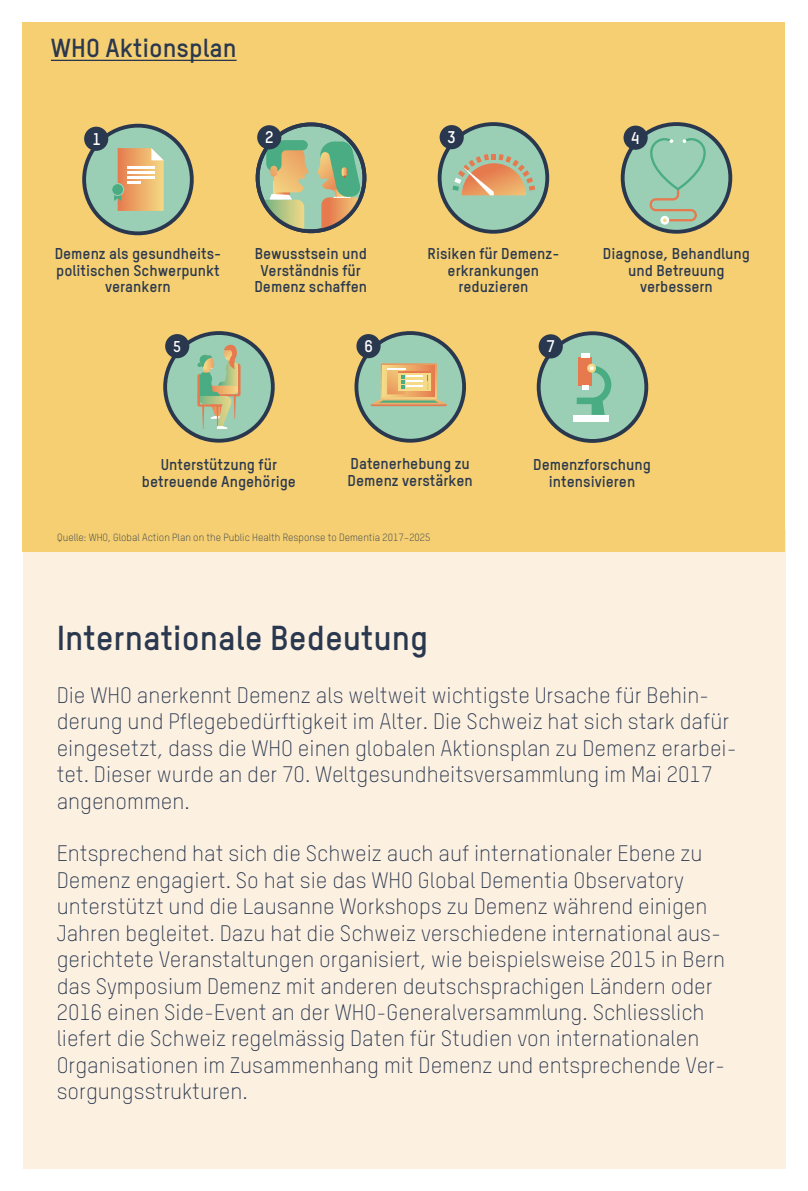
<style>
.page{position:relative;width:808px;height:1191px;background:#fff}
.page>*{position:absolute;margin:0;border:0;box-sizing:border-box;transform-origin:0 0}
.t1{font:700 34px "TSTAR";color:#2a384f}
.t2{font:700 25.6px "TSTAR";color:#2a384f}
.t3{font:300 22px/26.4px "TSTAR";color:#2a384f}
.t4{font:700 16.6px "TSTAR";color:#fff}
.t5{font:700 15.4px/16.6px "TSTAR";color:#2a384f;text-align:center}
.t6{font:700 15.4px "TSTAR";color:#fff}
.t7{font:300 10.2px "TSTAR";color:#2a384f}
</style>
<div class="page">
<div style="left:23px;top:529px;width:762px;height:639px;background:#fcf0e1"></div>
<div style="left:23px;top:23px;width:762px;height:529px;background:#f5cf71"></div>
<hr style="left:51px;top:60px;width:186px;height:1px;background:#2a384f">
<div style="left:537px;top:331px;width:111px;height:112px;background:#9acfb6;border:4px solid #2a384f;border-radius:50%"></div>
<div style="left:539px;top:334px;width:24px;height:24px;background:#2a384f;border-radius:50%"></div>
<div style="left:574px;top:415px;width:35px;height:6px;background:#fff"></div>
<div style="left:578px;top:357px;width:14px;height:28px;background:#e67a4e"></div>
<svg style="left:581px;top:353px;width:8px;height:4px"></svg>
<div style="left:587px;top:364px;width:9px;height:8px;background:#f5da87;border-radius:50%"></div>
<svg style="left:577px;top:366px;width:34px;height:49px"></svg>
<div style="left:354px;top:331px;width:112px;height:111px;background:#9acfb6;border:4px solid #2a384f;border-radius:50%"></div>
<svg style="left:371px;top:363px;width:76px;height:43px"></svg>
<div style="left:356px;top:334px;width:25px;height:24px;background:#2a384f;border-radius:50%"></div>
<div style="left:163px;top:331px;width:112px;height:111px;background:#9acfb6;border:4px solid #2a384f;border-radius:50%"></div>
<svg style="left:197px;top:344px;width:44px;height:85px"></svg>
<div style="left:165px;top:334px;width:24px;height:24px;background:#2a384f;border-radius:50%"></div>
<svg style="left:621px;top:122px;width:111px;height:112px;background:#7ea89b"></svg>
<div style="left:660px;top:216px;width:9px;height:9px;background:#fff;border-radius:50%"></div>
<svg style="left:649px;top:137px;width:58px;height:85px;background:#99c8ad"></svg>
<div style="left:623px;top:126px;width:25px;height:24px;background:#2a384f;border-radius:50%"></div>
<div style="left:438px;top:122px;width:111px;height:112px;background:#9acfb6;border:4px solid #2a384f;border-radius:50%"></div>
<svg style="left:452px;top:154px;width:83px;height:41px"></svg>
<div style="left:440px;top:125px;width:24px;height:24px;background:#2a384f;border-radius:50%"></div>
<div style="left:82px;top:124px;width:112px;height:111px;background:#9acfb6;border:4px solid #2a384f;border-radius:50%"></div>
<div style="left:84px;top:127px;width:24px;height:24px;background:#2a384f;border-radius:50%"></div>
<svg style="left:112px;top:184px;width:11px;height:11px"></svg>
<svg style="left:114px;top:148px;width:50px;height:63px;background:#e1b782"></svg>
<svg style="left:256px;top:122px;width:110px;height:111px;background:#8bbaa7"></svg>
<svg style="left:263px;top:140px;width:46px;height:91px"></svg>
<svg style="left:317px;top:141px;width:44px;height:89px;background:#9ba87b"></svg>
<div style="left:257px;top:125px;width:24px;height:24px;background:#2a384f;border-radius:50%"></div>
<div style="left:256px;top:122px;width:110px;height:111px;border:4px solid #2a384f;border-radius:50%"></div>
<p class="t2" style="left:51px;top:32px;width:187px">WHO Aktionsplan</p>
<p class="t4" style="left:92px;top:128px;width:10px">1</p>
<p class="t4" style="left:265px;top:126px;width:10px">2</p>
<p class="t4" style="left:447px;top:127px;width:10px">3</p>
<p class="t4" style="left:631px;top:127px;width:10px">4</p>
<p class="t5" style="left:55px;top:245px;width:168px">Demenz als gesundheits&shy;politischen Schwerpunkt verankern</p>
<p class="t5" style="left:254px;top:245px;width:114px">Bewusstsein und<br>Verständnis für<br>Demenz schaffen</p>
<p class="t5" style="left:427px;top:245px;width:134px">Risiken für Demenz&shy;erkrankungen reduzieren</p>
<p class="t5" style="left:603px;top:245px;width:149px">Diagnose, Behandlung und Betreuung verbessern</p>
<p class="t6" style="left:173px;top:336px;width:9px">5</p>
<p class="t4" style="left:365px;top:335px;width:10px">6</p>
<p class="t4" style="left:547px;top:336px;width:10px">7</p>
<p class="t5" style="left:142px;top:456px;width:156px">Unterstützung für betreuende Angehörige</p>
<p class="t5" style="left:348px;top:455px;width:127px;text-align:left">Datenerhebung zu<br>Demenz verstärken</p>
<p class="t5" style="left:533px;top:456px;width:119px">Demenzforschung intensivieren</p>
<p class="t7" style="left:57px;top:531px;width:375px">Quelle: WHO, Global Action Plan on the Public Health Response to Dementia 2017–2025</p>
<h1 class="t1" style="left:57px;top:616px;width:373px">Internationale Bedeutung</h1>
<p class="t3" style="left:57px;top:682px;width:681px">Die WHO anerkennt Demenz als weltweit wichtigste Ursache für Behin&shy;derung und Pflegebedürftigkeit im Alter. Die Schweiz hat sich stark dafür eingesetzt, dass die WHO einen globalen Aktionsplan zu Demenz erarbei&shy;tet. Dieser wurde an der 70. Weltgesundheitsversammlung im Mai 2017 angenommen.</p>
<p class="t3" style="left:57px;top:840px;width:670px">Entsprechend hat sich die Schweiz auch auf internationaler Ebene zu Demenz engagiert. So hat sie das WHO Global Dementia Observatory unterstützt und die Lausanne Workshops zu Demenz während einigen Jahren begleitet. Dazu hat die Schweiz verschiedene international aus&shy;gerichtete Veranstaltungen organisiert, wie beispielsweise 2015 in Bern das Symposium Demenz mit anderen deutschsprachigen Ländern oder 2016 einen Side-Event an der WHO-Generalversammlung. Schliesslich liefert die Schweiz regelmässig Daten für Studien von internationalen Organisationen im Zusammenhang mit Demenz und entsprechende Ver&shy;sorgungsstrukturen.</p>
</div>
